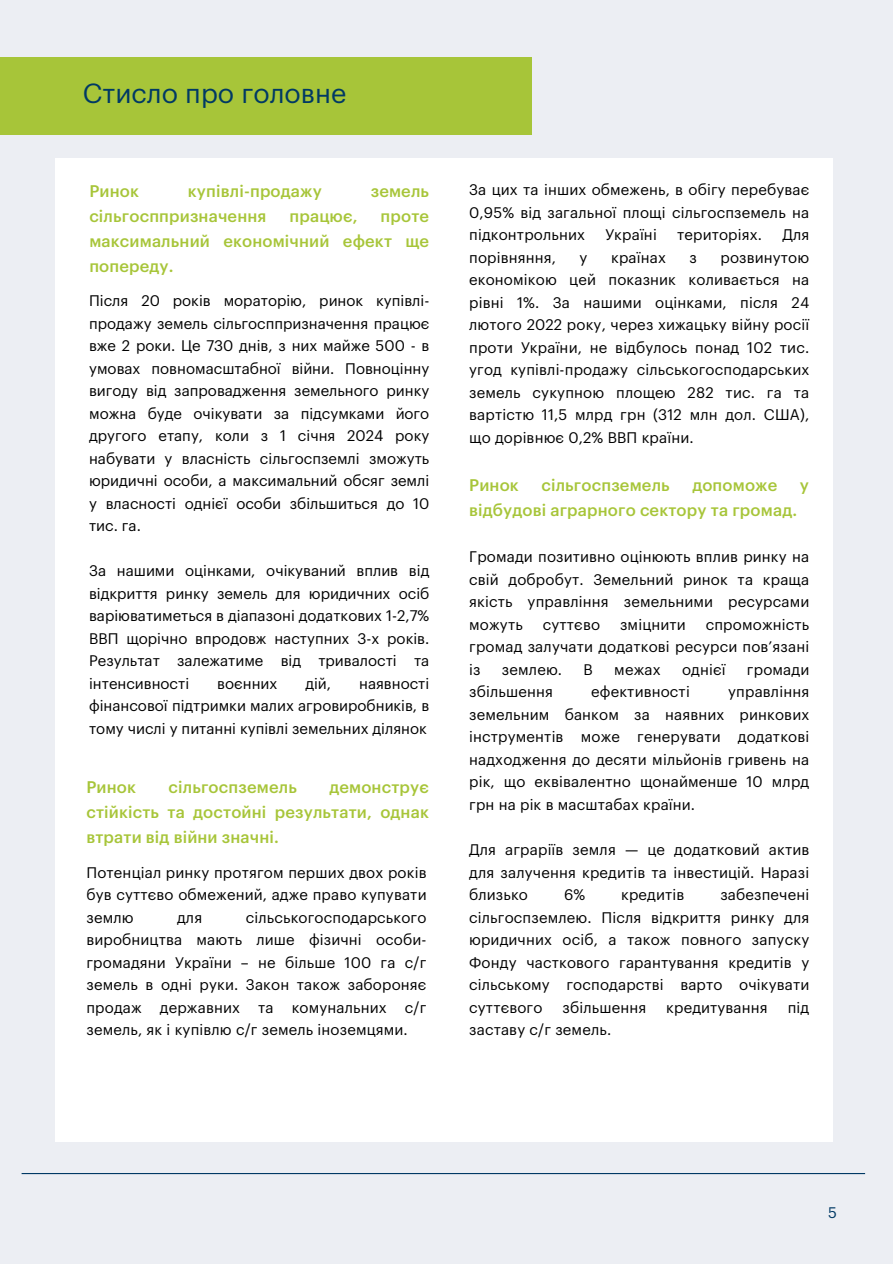
<style>
.page{position:relative;width:893px;height:1264px;background:#fff}
.page>*{position:absolute;margin:0;border:0;box-sizing:border-box;transform-origin:0 0}
.t1{font:27px "Graphik LC";color:#003964}
.t2{font:500 16.5px/24.8px "Graphik LC";letter-spacing:.01em;color:#a7c539;text-align:justify}
.t3{font:15px/22.5px "Graphik LC";letter-spacing:.01em;color:#000;text-align:justify}
.t4{font:15px "Graphik LC";color:#003964}
</style>
<div class="page">
<div style="left:0;top:0;width:892px;height:1263px;background:#eceef3"></div>
<div style="left:0;top:57px;width:531px;height:77px;background:#a7c539"></div>
<div style="left:55px;top:158px;width:777px;height:983px;background:#fff"></div>
<hr style="left:22px;top:1172px;width:843px;height:2px;background:#003964">
<h2 class="t1" style="left:83px;top:81px;width:265px">Стисло про головне</h2>
<h1 class="t2" style="left:89px;top:180px;width:51px">Ринок</h1>
<h1 class="t2" style="left:188px;top:180px;width:135px">купівлі-продажу</h1>
<h1 class="t2" style="left:370px;top:180px;width:60px">земель</h1>
<h1 class="t2" style="left:89px;top:204px;width:178px">сільгосппризначення</h1>
<h1 class="t2" style="left:289px;top:204px;width:70px">працює,</h1>
<h1 class="t2" style="left:89px;top:204px;width:341px;text-indent:291px">проте максимальний економічний ефект ще попереду.</h1>
<p class="t3" style="left:89px;top:290px;width:342px">Після 20 років мораторію, ринок купівлі&shy;продажу земель сільгосппризначення працює вже 2 роки. Це 730 днів, з них майже 500 - в умовах повномасштабної війни. Повноцінну вигоду від запровадження земельного ринку можна буде очікувати за підсумками його другого етапу, коли з 1 січня 2024 року набувати у власність сільгоспземлі зможуть юридичні особи, а максимальний обсяг землі у власності однієї особи збільшиться до 10 тис. га.</p>
<p class="t3" style="left:89px;top:560px;width:342px">За нашими оцінками, очікуваний вплив від відкриття ринку земель для юридичних осіб варіюватиметься в діапазоні додаткових 1-2,7% ВВП щорічно впродовж наступних 3-х років.<br>Результат залежатиме від тривалості та інтенсивності</p>
<p class="t3" style="left:217px;top:673px;width:61px">воєнних</p>
<p class="t3" style="left:305px;top:673px;width:27px">дій,</p>
<p class="t3" style="left:89px;top:673px;width:342px;text-indent:270px">наявності фінансової підтримки малих агровиробників, в тому числі у питанні купівлі земельних ділянок</p>
<p class="t2" style="left:86px;top:775px;width:51px">Ринок</p>
<p class="t2" style="left:168px;top:775px;width:130px">сільгоспземель</p>
<p class="t2" style="left:86px;top:775px;width:344px;text-indent:243px">демонструє стійкість та достойні результати, однак втрати від війни значні.</p>
<p class="t3" style="left:86px;top:861px;width:341px">Потенціал ринку протягом перших двох років був суттєво обмежений, адже право купувати землю</p>
<p class="t3" style="left:86px;top:906px;width:341px;text-indent:159px">сільськогосподарського виробництва мають лише фізичні особи&shy;громадяни України – не більше 100 га с/г земель в одні руки. Закон також забороняє продаж державних та комунальних с/г земель, як і купівлю с/г земель іноземцями.</p>
<p class="t3" style="left:177px;top:906px;width:27px">для</p>
<h2 class="t3" style="left:469px;top:179px;width:341px">За цих та інших обмежень, в обігу перебуває 0,95% від загальної площі сільгоспземель на підконтрольних</h2>
<h2 class="t3" style="left:605px;top:224px;width:53px">Україні</h2>
<h2 class="t3" style="left:677px;top:224px;width:86px">територіях.</h2>
<h2 class="t3" style="left:782px;top:224px;width:28px">Для</h2>
<h2 class="t3" style="left:469px;top:247px;width:88px">порівняння,</h2>
<h2 class="t3" style="left:579px;top:247px;width:9px">у</h2>
<h2 class="t3" style="left:611px;top:247px;width:56px">країнах</h2>
<h2 class="t3" style="left:689px;top:247px;width:9px">з</h2>
<h2 class="t3" style="left:469px;top:247px;width:341px;text-indent:251px">розвинутою економікою цей показник коливається на рівні 1%. За нашими оцінками, після 24 лютого 2022 року, через хижацьку війну росії проти України, не відбулось понад 102 тис. угод купівлі-продажу сільськогосподарських земель сукупною площею 282 тис. га та вартістю 11,5 млрд грн (312 млн дол. США), що дорівнює 0,2% ВВП країни.</h2>
<p class="t2" style="left:469px;top:474px;width:51px">Ринок</p>
<p class="t2" style="left:541px;top:474px;width:130px">сільгоспземель</p>
<p class="t2" style="left:692px;top:474px;width:86px">допоможе</p>
<p class="t2" style="left:799px;top:474px;width:11px">у</p>
<p class="t2" style="left:469px;top:498px;width:329px">відбудові аграрного сектору та громад.</p>
<p class="t3" style="left:469px;top:546px;width:341px">Громади позитивно оцінюють вплив ринку на свій добробут. Земельний ринок та краща якість управління земельними ресурсами можуть</p>
<p class="t3" style="left:469px;top:614px;width:341px;text-indent:236px">спроможність громад залучати додаткові ресурси пов’язані із</p>
<p class="t3" style="left:542px;top:614px;width:59px">суттєво</p>
<p class="t3" style="left:620px;top:614px;width:67px">зміцнити</p>
<p class="t3" style="left:502px;top:659px;width:62px">землею.</p>
<p class="t3" style="left:583px;top:659px;width:11px">В</p>
<p class="t3" style="left:614px;top:659px;width:48px">межах</p>
<p class="t3" style="left:682px;top:659px;width:45px">однієї</p>
<p class="t3" style="left:747px;top:659px;width:64px">громади</p>
<p class="t3" style="left:469px;top:681px;width:85px">збільшення</p>
<p class="t3" style="left:591px;top:681px;width:100px">ефективності</p>
<p class="t3" style="left:469px;top:681px;width:341px;text-indent:259px">управління земельним банком за наявних ринкових інструментів може генерувати додаткові надходження до десяти мільйонів гривень на рік, що еквівалентно щонайменше 10 млрд грн на рік в масштабах країни.</p>
<p class="t3" style="left:469px;top:839px;width:341px">Для аграріїв земля — це додатковий актив для залучення кредитів та інвестицій. Наразі близько</p>
<p class="t3" style="left:469px;top:884px;width:341px;text-indent:251px">забезпечені сільгоспземлею. Після відкриття ринку для юридичних осіб, а також повного запуску Фонду часткового гарантування кредитів у сільському господарстві варто очікувати суттєвого</p>
<p class="t3" style="left:564px;top:884px;width:23px">6%</p>
<p class="t3" style="left:621px;top:884px;width:65px">кредитів</p>
<p class="t3" style="left:562px;top:996px;width:85px">збільшення</p>
<p class="t3" style="left:666px;top:996px;width:103px">кредитування</p>
<p class="t3" style="left:787px;top:996px;width:23px">під</p>
<p class="t3" style="left:469px;top:1019px;width:143px">заставу с/г земель.</p>
<h2 class="t4" style="left:828px;top:1205px;width:10px">5</h2>
</div>
